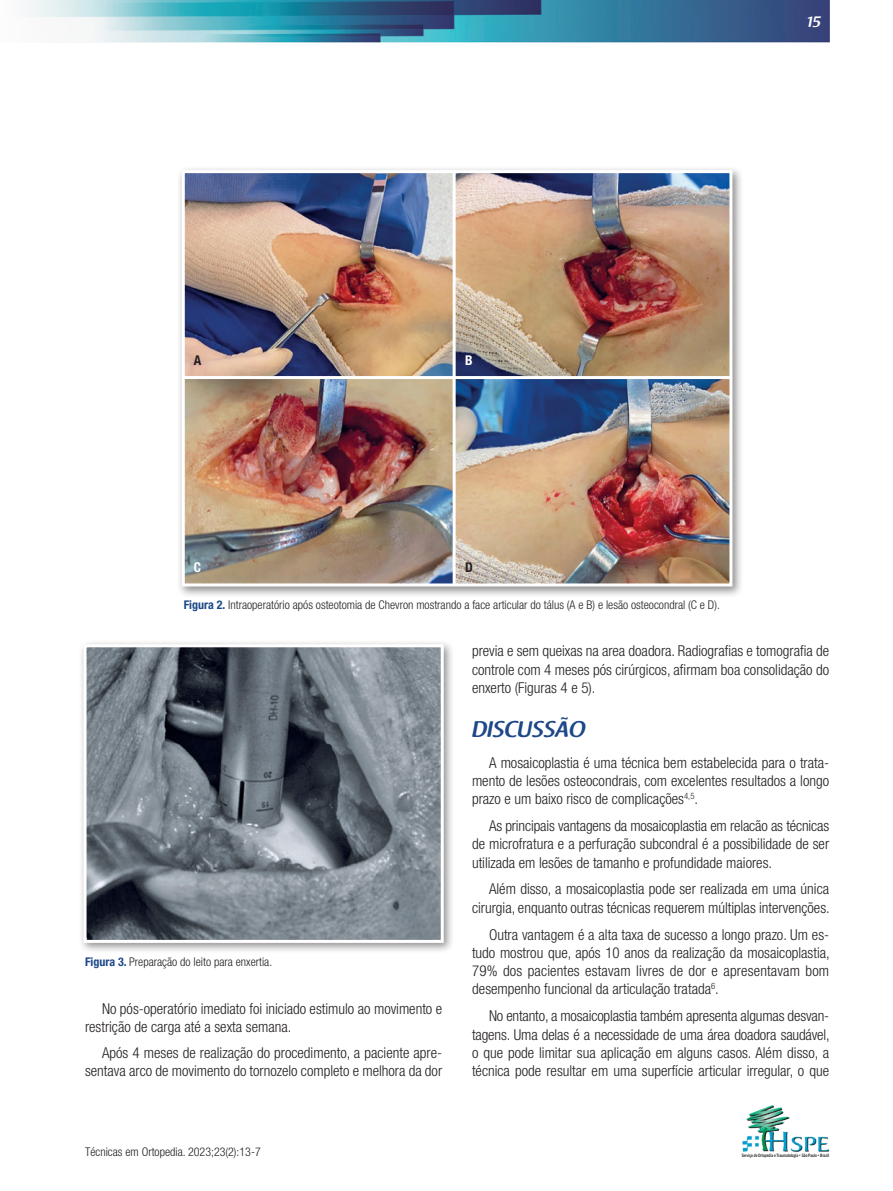
<style>
.page{position:relative;width:893px;height:1191px;background:#fff}
.page>*{position:absolute;margin:0;border:0;box-sizing:border-box;transform-origin:0 0}
.t1{font:600 22.5px "Raspoutine";color:#1c4788}
.t2{font:300 condensed 15px/18.3px "Helvetica Neue";color:#231f20;text-align:justify}
.t3{font:600 15px "Raspoutine";color:#fff}
.t4{font:700 condensed 13.5px "Helvetica Neue";color:#231f20}
.t5{font:700 condensed 13.5px "Helvetica Neue";color:#fff}
.t6{font:300 condensed 12px "Helvetica Neue";color:#231f20}
.t7{font:700 4.5px "News Gothic BT";color:#231f20;scale:.8 1}
.s1{font-weight:700;color:#1c4788}
</style>
<div class="page">
<img style="left:25px;top:0;width:804px;height:43px">
<img style="left:742px;top:1105px;width:87px;height:47px">
<div style="left:176px;top:165px;width:567px;height:433px;background:#231f20;opacity:.5"></div>
<img style="left:186px;top:174px;width:542px;height:408px">
<div style="left:182px;top:170px;width:550px;height:416px;border:3px solid #fff"></div>
<hr style="left:453px;top:170px;width:3px;height:415px;background:#fff">
<hr style="left:184px;top:376px;width:546px;height:3px;background:#fff">
<div style="left:78px;top:639px;width:377px;height:315px;background:#231f20;opacity:.5"></div>
<img style="left:88px;top:648px;width:352px;height:291px">
<div style="left:84px;top:644px;width:360px;height:299px;border:3px solid #fff"></div>
<p class="t3" style="left:806px;top:14px;width:16px">15</p>
<p class="t4" style="left:194px;top:352px;width:9px">A</p>
<p class="t5" style="left:194px;top:559px;width:9px">C</p>
<p class="t5" style="left:465px;top:352px;width:9px">B</p>
<p class="t4" style="left:465px;top:559px;width:9px">D</p>
<p class="t6" style="left:184px;top:597px;width:538px"><span class="s1">Figura 2.</span> Intraoperatório após osteotomia de Chevron mostrando a face articular do tálus (A e B) e lesão osteocondral (C e D).</p>
<p class="t6" style="left:85px;top:955px;width:189px"><span class="s1">Figura 3.</span> Preparação do leito para enxertia.</p>
<p class="t2" style="left:85px;top:999px;width:359px;text-indent:17px">No pós-operatório imediato foi iniciado estimulo ao movimento e restrição de carga até a sexta semana.</p>
<p class="t2" style="left:85px;top:1043px;width:359px;text-align:right">Após 4 meses de realização do procedimento, a paciente apre&shy;sentava arco de movimento do tornozelo completo e melhora da dor</p>
<p class="t6" style="left:85px;top:1145px;width:177px">Técnicas em Ortopedia. 2023;23(2):13-7</p>
<p class="t2" style="left:472px;top:641px;width:359px">previa e sem queixas na area doadora. Radiografias e tomografia de controle com 4 meses pós cirúrgicos, afirmam boa consolidação do enxerto (Figuras 4 e 5).</p>
<h1 class="t1" style="left:472px;top:716px;width:115px">DISCUSSÃO</h1>
<p class="t2" style="left:472px;top:753px;width:359px;text-indent:17px">A mosaicoplastia é uma técnica bem estabelecida para o trata&shy;mento de lesões osteocondrais, com excelentes resultados a longo prazo e um baixo risco de complicações<sup>4,5</sup>.</p>
<p class="t2" style="left:472px;top:816px;width:359px;text-indent:17px">As principais vantagens da mosaicoplastia em relacão as técnicas de microfratura e a perfuração subcondral é a possibilidade de ser utilizada em lesões de tamanho e profundidade maiores.</p>
<p class="t2" style="left:472px;top:880px;width:359px;text-align:right">Além disso, a mosaicoplastia pode ser realizada em uma única cirurgia, enquanto outras técnicas requerem múltiplas intervenções.</p>
<p class="t2" style="left:472px;top:925px;width:359px;text-indent:17px">Outra vantagem é a alta taxa de sucesso a longo prazo. Um es&shy;tudo mostrou que, após 10 anos da realização da mosaicoplastia, 79% dos pacientes estavam livres de dor e apresentavam bom desempenho funcional da articulação tratada<sup>6</sup>.</p>
<p class="t2" style="left:472px;top:1006px;width:359px;text-indent:17px">No entanto, a mosaicoplastia também apresenta algumas desvan&shy;tagens. Uma delas é a necessidade de uma área doadora saudável, o que pode limitar sua aplicação em alguns casos. Além disso, a técnica pode resultar em uma superfície articular irregular, o que</p>
<p class="t7" style="left:742px;top:1152px;width:111px">Serviço de Ortopedia e Traumatologia • São Paulo • Brasil</p>
</div>
